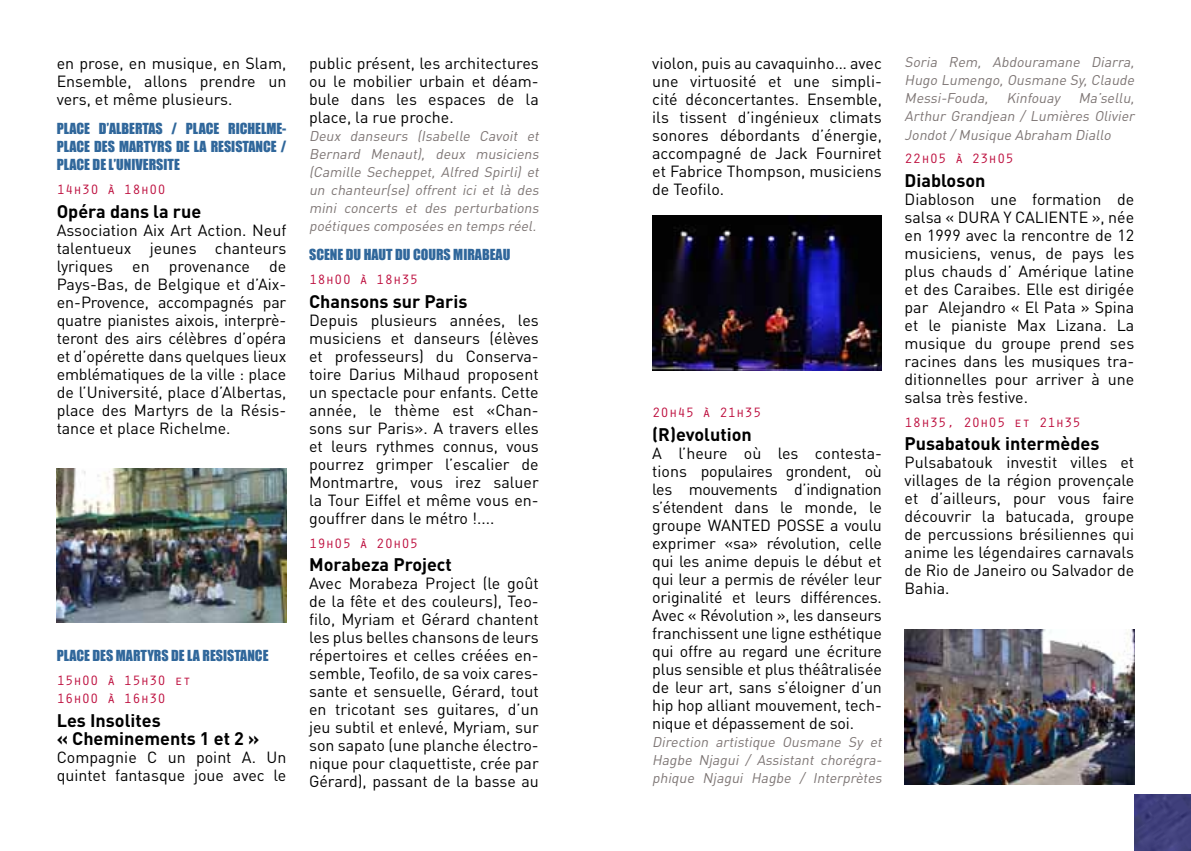
<style>
.page{position:relative;width:1191px;height:851px;background:#fff}
.page>*{position:absolute;margin:0;border:0;box-sizing:border-box;transform-origin:0 0}
.t1{font:700 18px/18px "DIN Pro";color:#000}
.t2{font:16px/18px "DIN Pro";color:#000;text-align:justify}
.t3{font:italic 14px/18px "DIN Pro";color:#7e7675;text-align:justify}
.t4{font:14px/18px "Impact";color:#30679b}
.t5{font:14px/18px "Orator Std";color:#bd0d3d}
</style>
<div class="page">
<img style="left:1134px;top:794px;width:57px;height:56px">
<img style="left:57px;top:468px;width:229px;height:154px">
<img style="left:652px;top:215px;width:230px;height:155px">
<img style="left:904px;top:629px;width:230px;height:155px">
<p class="t2" style="left:57px;top:53px;width:231px">en prose, en musique, en Slam, Ensemble, allons prendre un vers, et même plusieurs.</p>
<p class="t4" style="left:57px;top:119px;width:231px">PLACE D’ALBERTAS / PLACE RICHELME-<br>PLACE DES</p>
<p class="t4" style="left:57px;top:137px;width:231px;text-indent:62px">MARTYRS DE LA RESISTANCE /<br>PLACE DE L’UNIVERSITE</p>
<p class="t5" style="left:57px;top:180px;width:111px">14h30 à 18h00</p>
<p class="t1" style="left:57px;top:201px;width:146px">Opéra dans la rue</p>
<p class="t2" style="left:57px;top:220px;width:231px">Association Aix Art Action. Neuf talentueux jeunes chanteurs lyriques en provenance de Pays-Bas, de Belgique et d’Aix&shy;en-Provence, accompagnés par quatre pianistes aixois, interprè&shy;teront des airs célèbres d’opéra et d’opérette dans quelques lieux emblématiques de la ville : place de l’Université, place d’Albertas, place des Martyrs de la Résis&shy;tance et place Richelme.</p>
<p class="t4" style="left:57px;top:646px;width:206px">PLACE DES MARTYRS DE LA RESISTANCE</p>
<p class="t5" style="left:57px;top:670px;width:136px">15h00 à 15h30 et<br>16h00 à 16h30</p>
<p class="t1" style="left:57px;top:710px;width:204px">Les Insolites<br>« Cheminements 1 et 2 »</p>
<p class="t2" style="left:57px;top:747px;width:231px">Compagnie C un point A. Un quintet fantasque joue avec le</p>
<p class="t2" style="left:309px;top:53px;width:231px">public présent, les architectures ou le mobilier urbain et déam&shy;bule dans les espaces de la place, la rue proche.</p>
<p class="t3" style="left:309px;top:126px;width:234px">Deux danseurs (Isabelle Cavoit et Bernard Menaut), deux musiciens (Camille Secheppet, Alfred Spirli) et un chanteur(se) offrent ici et là des mini concerts et des perturbations poétiques composées en temps réel.</p>
<p class="t4" style="left:309px;top:245px;width:202px">SCENE DU HAUT DU COURS MIRABEAU</p>
<p class="t5" style="left:309px;top:270px;width:111px">18h00 à 18h35</p>
<p class="t1" style="left:309px;top:291px;width:160px">Chansons sur Paris</p>
<p class="t2" style="left:309px;top:310px;width:231px">Depuis plusieurs années, les musiciens et danseurs (élèves et professeurs) du Conserva&shy;toire Darius Milhaud proposent un spectacle pour enfants. Cette année, le thème est «Chan&shy;sons sur Paris». A travers elles et leurs rythmes connus, vous pourrez grimper l’escalier de Montmartre, vous irez saluer la Tour Eiffel et même vous en&shy;gouffrer dans le métro !....</p>
<p class="t5" style="left:309px;top:533px;width:111px">19h05 à 20h05</p>
<p class="t1" style="left:309px;top:555px;width:144px">Morabeza Project</p>
<p class="t2" style="left:309px;top:574px;width:231px">Avec Morabeza Project (le goût de la fête et des couleurs), Teo&shy;filo, Myriam et Gérard chantent les plus belles chansons de leurs répertoires et celles créées en&shy;semble, Teofilo, de sa voix cares&shy;sante et sensuelle, Gérard, tout en tricotant ses guitares, d’un jeu subtil et enlevé, Myriam, sur son sapato (une planche électro&shy;nique pour claquettiste, crée par Gérard), passant de la basse au</p>
<p class="t2" style="left:652px;top:53px;width:231px">violon, puis au cavaquinho… avec une virtuosité et une simpli&shy;cité déconcertantes. Ensemble, ils tissent d’ingénieux climats sonores débordants d’énergie, accompagné de Jack Fourniret et Fabrice Thompson, musiciens de Teofilo.</p>
<p class="t5" style="left:652px;top:402px;width:111px">20h45 à 21h35</p>
<p class="t1" style="left:652px;top:424px;width:101px">(R)evolution</p>
<p class="t2" style="left:652px;top:443px;width:231px">A l’heure où les contesta&shy;tions populaires grondent, où les mouvements d’indignation s’étendent dans le monde, le groupe WANTED POSSE a voulu exprimer «sa» révolution, celle qui les anime depuis le début et qui leur a permis de révéler leur originalité et leurs différences.<br>Avec « Révolution », les danseurs franchissent une ligne esthétique qui offre au regard une écriture plus sensible et plus théâtralisée de leur art, sans s’éloigner d’un hip hop alliant mouvement, tech&shy;nique et dépassement de soi.</p>
<p class="t3" style="left:652px;top:732px;width:234px">Direction artistique Ousmane Sy et Hagbe Njagui / Assistant chorégra&shy;phique Njagui Hagbe / Interprètes</p>
<p class="t3" style="left:904px;top:53px;width:234px">Soria Rem, Abdouramane Diarra, Hugo Lumengo,Ousmane Sy,Claude Messi-Fouda, Kinfouay Ma’sellu, Arthur Grandjean / Lumières Olivier Jondot/Musique Abraham Diallo</p>
<p class="t5" style="left:904px;top:149px;width:111px">22h05 à 23h05</p>
<p class="t1" style="left:904px;top:170px;width:82px">Diabloson</p>
<p class="t2" style="left:904px;top:189px;width:231px">Diabloson une formation de salsa « DURA Y CALIENTE », née en 1999 avec la rencontre de 12 musiciens, venus, de pays les plus chauds d’ Amérique latine et des Caraibes. Elle est dirigée par Alejandro « El Pata » Spina et le pianiste Max Lizana. La musique du groupe prend ses racines dans les musiques tra&shy;ditionnelles pour arriver à une salsa très festive.</p>
<p class="t5" style="left:904px;top:412px;width:178px">18h35, 20h05 et 21h35</p>
<p class="t1" style="left:904px;top:434px;width:196px">Pusabatouk intermèdes</p>
<p class="t2" style="left:904px;top:453px;width:231px">Pulsabatouk investit villes et villages de la région provençale et d’ailleurs, pour vous faire découvrir la batucada, groupe de percussions brésiliennes qui anime les légendaires carnavals de Rio de Janeiro ou Salvador de Bahia.</p>
</div>
